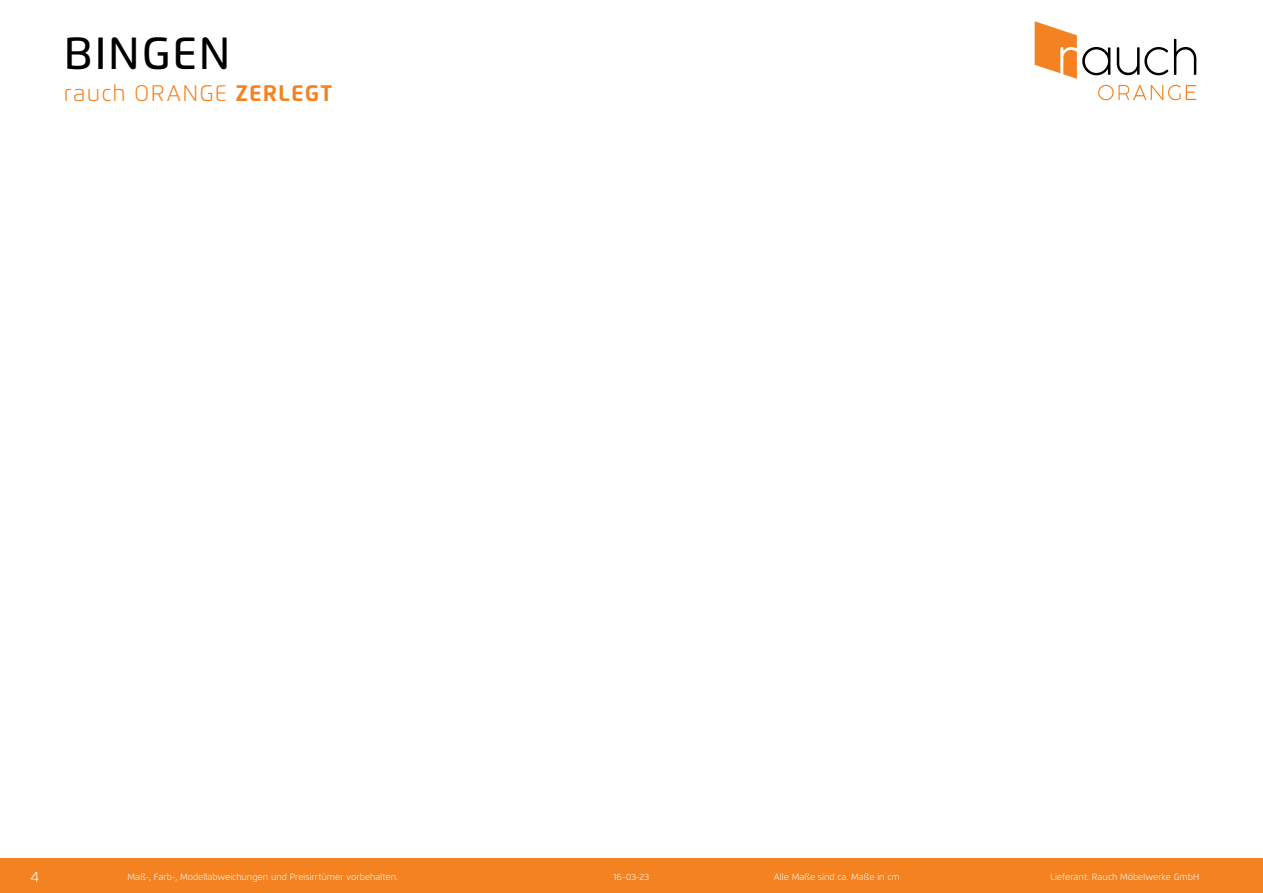
<style>
.page{position:relative;width:1263px;height:893px;background:#fff}
.page>*{position:absolute;margin:0;border:0;box-sizing:border-box;transform-origin:0 0}
.t1{font:500 45px "Flexo";letter-spacing:.04em;color:#000}
.t2{font:300 22.5px "Flexo";letter-spacing:.05em;color:#f58220}
.t3{font:300 15px "Flexo";color:#fff}
.t4{font:300 9px "Flexo";color:#fff}
.s1{font-weight:700}
</style>
<div class="page">
<div style="left:0;top:859px;width:1263px;height:34px;background:#f58220"></div>
<svg style="left:1117px;top:47px;width:51px;height:28px"></svg>
<svg style="left:1174px;top:39px;width:22px;height:36px"></svg>
<svg style="left:1098px;top:85px;width:98px;height:15px"></svg>
<svg style="left:1035px;top:21px;width:75px;height:58px"></svg>
<h1 class="t1" style="left:64px;top:26px;width:168px">BINGEN</h1>
<h2 class="t2" style="left:64px;top:79px;width:270px">rauch ORANGE <span class="s1">ZERLEGT</span></h2>
<h3 class="t3" style="left:31px;top:867px;width:10px">4</h3>
<p class="t4" style="left:128px;top:872px;width:272px">Maß-, Farb-, Modellabweichungen und Preisirrtümer vorbehalten.</p>
<p class="t4" style="left:614px;top:872px;width:37px">16-03-23</p>
<p class="t4" style="left:774px;top:872px;width:127px">Alle Maße sind ca. Maße in cm</p>
<p class="t4" style="left:1050px;top:872px;width:150px">Lieferant: Rauch Möbelwerke GmbH</p>
</div>
